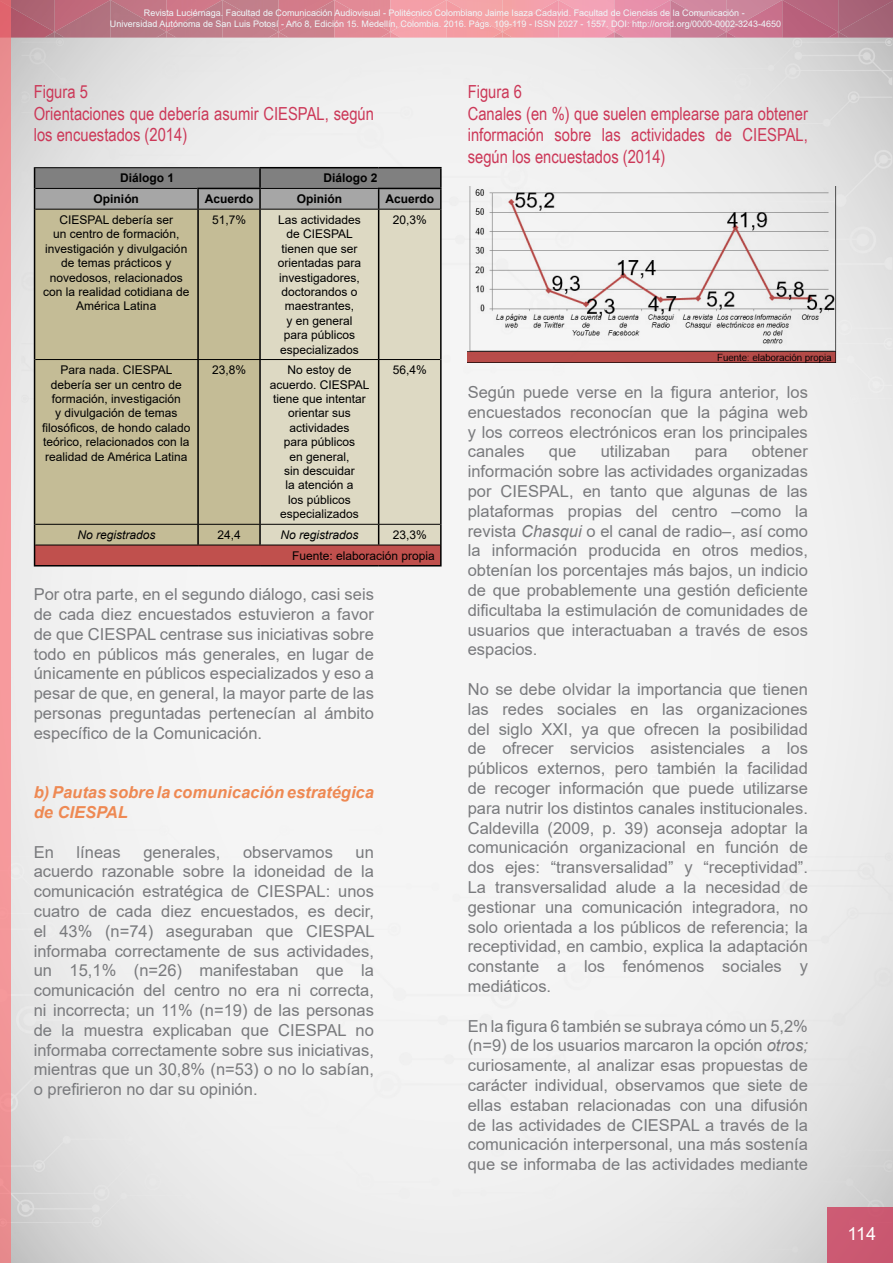
<style>
.page{position:relative;width:893px;height:1263px;background:#fff}
.page>*{position:absolute;margin:0;border:0;box-sizing:border-box;transform-origin:0 0}
.t1{font:18px/21.6px "Arial Narrow";color:#cc3858}
.t2{font:18px "Arial";color:#fff}
.t3{font:16.5px/19.8px "Arial";color:#797a7d;text-align:justify}
.t4{font:italic 700 16.5px/19.8px "Arial";color:#ee8953}
.t5{font:12px/14.4px "Arial";color:#000;text-align:center}
.t6{font:700 12px "Arial";color:#000}
.t7{font:italic 12px "Arial";color:#000}
.t8{font:9px/10.8px "Arial";color:#eff8fa;text-align:center}
.s1{font-style:italic}
</style>
<div class="page">
<img style="left:11px;top:38px;width:882px;height:1225px">
<div style="left:827px;top:1207px;width:66px;height:56px;background:#cb5972"></div>
<img style="left:11px;top:32px;width:882px;height:6px">
<img style="left:11px;top:0;width:882px;height:32px">
<svg style="left:44px;top:32px;width:20px;height:6px"></svg>
<svg style="left:156px;top:32px;width:20px;height:6px"></svg>
<svg style="left:380px;top:32px;width:20px;height:6px"></svg>
<svg style="left:604px;top:32px;width:20px;height:6px"></svg>
<svg style="left:828px;top:32px;width:20px;height:6px"></svg>
<svg style="left:268px;top:32px;width:20px;height:6px"></svg>
<svg style="left:492px;top:32px;width:20px;height:6px"></svg>
<svg style="left:716px;top:32px;width:20px;height:6px"></svg>
<svg style="left:0;top:0;width:11px;height:1263px;fill:#f4979a"></svg>
<div style="left:35px;top:210px;width:224px;height:335px;background:#c4bc96"></div>
<div style="left:261px;top:210px;width:179px;height:335px;background:#ddd9c3"></div>
<div style="left:35px;top:545px;width:406px;height:21px;background:#c0504d"></div>
<hr style="left:259px;top:167px;width:120px;height:1px;background:#000">
<hr style="left:379px;top:167px;width:63px;height:1px;background:#000">
<hr style="left:440px;top:168px;width:2px;height:20px;background:#000">
<hr style="left:378px;top:188px;width:64px;height:1px;background:#000">
<svg style="left:34px;top:168px;width:407px;height:41px"></svg>
<hr style="left:440px;top:189px;width:2px;height:20px;background:#000">
<hr style="left:34px;top:209px;width:1px;height:150px;background:#000">
<hr style="left:197px;top:210px;width:2px;height:149px;background:#000">
<hr style="left:259px;top:210px;width:2px;height:149px;background:#000">
<hr style="left:378px;top:210px;width:1px;height:149px;background:#000">
<hr style="left:440px;top:209px;width:2px;height:150px;background:#000">
<hr style="left:34px;top:359px;width:1px;height:165px;background:#000">
<hr style="left:197px;top:360px;width:2px;height:164px;background:#000">
<hr style="left:259px;top:360px;width:2px;height:164px;background:#000">
<hr style="left:378px;top:360px;width:1px;height:164px;background:#000">
<hr style="left:440px;top:359px;width:2px;height:165px;background:#000">
<hr style="left:197px;top:525px;width:2px;height:20px;background:#000">
<hr style="left:259px;top:525px;width:2px;height:20px;background:#000">
<svg style="left:378px;top:525px;width:1px;height:20px"></svg>
<hr style="left:440px;top:524px;width:2px;height:21px;background:#000">
<svg style="left:34px;top:524px;width:1px;height:41px"></svg>
<hr style="left:440px;top:545px;width:2px;height:20px;background:#000">
<hr style="left:34px;top:565px;width:164px;height:1px;background:#000">
<hr style="left:198px;top:565px;width:62px;height:1px;background:#000">
<hr style="left:260px;top:565px;width:119px;height:1px;background:#000">
<hr style="left:379px;top:565px;width:63px;height:1px;background:#000">
<hr style="left:34px;top:167px;width:164px;height:1px;background:#000">
<hr style="left:198px;top:167px;width:61px;height:1px;background:#000">
<hr style="left:35px;top:188px;width:162px;height:1px;background:#000">
<hr style="left:261px;top:188px;width:117px;height:1px;background:#000">
<hr style="left:35px;top:209px;width:163px;height:1px;background:#000">
<hr style="left:198px;top:209px;width:62px;height:1px;background:#000">
<hr style="left:260px;top:209px;width:119px;height:1px;background:#000">
<hr style="left:379px;top:209px;width:61px;height:1px;background:#000">
<hr style="left:35px;top:359px;width:163px;height:1px;background:#000">
<hr style="left:198px;top:359px;width:62px;height:1px;background:#000">
<hr style="left:260px;top:359px;width:119px;height:1px;background:#000">
<hr style="left:379px;top:359px;width:61px;height:1px;background:#000">
<hr style="left:35px;top:524px;width:163px;height:1px;background:#000">
<hr style="left:198px;top:524px;width:62px;height:1px;background:#000">
<hr style="left:260px;top:524px;width:119px;height:1px;background:#000">
<hr style="left:379px;top:524px;width:61px;height:1px;background:#000">
<hr style="left:35px;top:545px;width:163px;height:1px;background:#000">
<hr style="left:198px;top:545px;width:62px;height:1px;background:#000">
<hr style="left:260px;top:545px;width:119px;height:1px;background:#000">
<hr style="left:379px;top:545px;width:61px;height:1px;background:#000">
<img style="left:468px;top:186px;width:372px;height:177px">
<p class="t8" style="left:110px;top:8px;width:673px">Revista Luciérnaga. Facultad de Comunicación Audiovisual - Politécnico Colombiano Jaime Isaza Cadavid. Facultad de Ciencias de la Comunicación -<br>Universidad Autónoma de San Luis Potosí - Año 8, Edición 15. Medellín, Colombia. 2016. Págs. 109-119 - ISSN 2027 - 1557. DOI: http://orcid.org/0000-0002-3243-4650</p>
<p class="t1" style="left:34px;top:80px;width:342px">Figura 5<br>Orientaciones que debería asumir CIESPAL, según los encuestados (2014)</p>
<p class="t6" style="left:120px;top:170px;width:56px">Diálogo 1</p>
<p class="t6" style="left:323px;top:170px;width:56px">Diálogo 2</p>
<p class="t6" style="left:94px;top:190px;width:47px">Opinión</p>
<p class="t6" style="left:205px;top:190px;width:50px">Acuerdo</p>
<p class="t6" style="left:297px;top:190px;width:47px">Opinión</p>
<p class="t6" style="left:385px;top:190px;width:50px">Acuerdo</p>
<p class="t5" style="left:43px;top:212px;width:148px">CIESPAL debería ser<br>un centro de formación, investigación y divulgación de temas prácticos y novedosos, relacionados con la realidad cotidiana de<br>América Latina</p>
<p class="t5" style="left:212px;top:212px;width:36px">51,7%</p>
<p class="t5" style="left:278px;top:212px;width:85px">Las actividades de CIESPAL tienen que ser orientadas para investigadores, doctorandos o maestrantes,<br>y en general para públicos especializados</p>
<p class="t5" style="left:393px;top:212px;width:36px">20,3%</p>
<p class="t5" style="left:42px;top:363px;width:150px">Para nada. CIESPAL debería ser un centro de formación, investigación<br>y divulgación de temas filosóficos, de hondo calado teórico, relacionados con la realidad de América Latina</p>
<p class="t5" style="left:212px;top:363px;width:36px">23,8%</p>
<p class="t5" style="left:270px;top:363px;width:101px">No estoy de acuerdo. CIESPAL tiene que intentar orientar sus actividades<br>para públicos<br>en general,<br>sin descuidar<br>la atención a<br>los públicos especializados</p>
<p class="t5" style="left:393px;top:363px;width:36px">56,4%</p>
<p class="t7" style="left:77px;top:527px;width:80px">No registrados</p>
<p class="t5" style="left:217px;top:527px;width:25px">24,4</p>
<p class="t7" style="left:280px;top:527px;width:80px">No registrados</p>
<p class="t5" style="left:292px;top:524px;width:144px;line-height:20.7px;text-align:left;text-indent:101px">23,3%<br>Fuente: elaboración propia</p>
<p class="t3" style="left:34px;top:584px;width:342px">Por otra parte, en el segundo diálogo, casi seis de cada diez encuestados estuvieron a favor de que CIESPAL centrase sus iniciativas sobre todo en públicos más generales, en lugar de únicamente en públicos especializados y eso a pesar de que, en general, la mayor parte de las personas preguntadas pertenecían al ámbito específico de la Comunicación.</p>
<p class="t4" style="left:34px;top:783px;width:342px">b) Pautas sobre la comunicación estratégica de CIESPAL</p>
<p class="t3" style="left:34px;top:842px;width:22px">En</p>
<p class="t3" style="left:77px;top:842px;width:46px">líneas</p>
<p class="t3" style="left:143px;top:842px;width:79px">generales,</p>
<p class="t3" style="left:243px;top:842px;width:91px">observamos</p>
<p class="t3" style="left:34px;top:842px;width:342px;text-indent:322px">un acuerdo razonable sobre la idoneidad de la comunicación estratégica de CIESPAL: unos cuatro de cada diez encuestados, es decir, el 43% (n=74) aseguraban que CIESPAL informaba correctamente de sus actividades, un 15,1% (n=26) manifestaban que la comunicación del centro no era ni correcta, ni incorrecta; un 11% (n=19) de las personas de la muestra explicaban que CIESPAL no informaba correctamente sobre sus iniciativas, mientras que un 30,8% (n=53) o no lo sabían, o prefirieron no dar su opinión.</p>
<p class="t1" style="left:468px;top:80px;width:342px">Figura 6<br>Canales (en %) que suelen emplearse para obtener información sobre las actividades de CIESPAL, según los encuestados (2014)</p>
<p class="t3" style="left:468px;top:382px;width:342px">Según puede verse en la figura anterior, los encuestados reconocían que la página web y los correos electrónicos eran los principales canales</p>
<p class="t3" style="left:468px;top:441px;width:342px;text-indent:284px">obtener información sobre las actividades organizadas por CIESPAL, en tanto que algunas de las plataformas propias del centro –como la revista <span class="s1">Chasqui</span> o el canal de radio–, así como la información producida en otros medios, obtenían los porcentajes más bajos, un indicio de que probablemente una gestión deficiente dificultaba la estimulación de comunidades de usuarios que interactuaban a través de esos espacios.</p>
<p class="t3" style="left:468px;top:679px;width:342px">No se debe olvidar la importancia que tienen las redes sociales en las organizaciones del siglo XXI, ya que ofrecen la posibilidad de ofrecer servicios asistenciales a los públicos externos, pero también la facilidad de recoger información que puede utilizarse para nutrir los distintos canales institucionales.<br>Caldevilla (2009, p. 39) aconseja adoptar la comunicación organizacional en función de dos ejes: “transversalidad” y “receptividad”.<br>La transversalidad alude a la necesidad de gestionar una comunicación integradora, no solo orientada a los públicos de referencia; la receptividad, en cambio, explica la adaptación constante a los fenómenos sociales y mediáticos.</p>
<p class="t3" style="left:468px;top:1016px;width:342px">En la figura 6 también se subraya cómo un 5,2% (n=9) de los usuarios marcaron la opción <span class="s1">otros; </span>curiosamente, al analizar esas propuestas de carácter individual, observamos que siete de ellas estaban relacionadas con una difusión de las actividades de CIESPAL a través de la comunicación interpersonal, una más sostenía que se informaba de las actividades mediante</p>
<p class="t3" style="left:549px;top:441px;width:29px">que</p>
<p class="t3" style="left:601px;top:441px;width:71px">utilizaban</p>
<p class="t3" style="left:695px;top:441px;width:35px">para</p>
<p class="t2" style="left:847px;top:1221px;width:30px">114</p>
</div>
